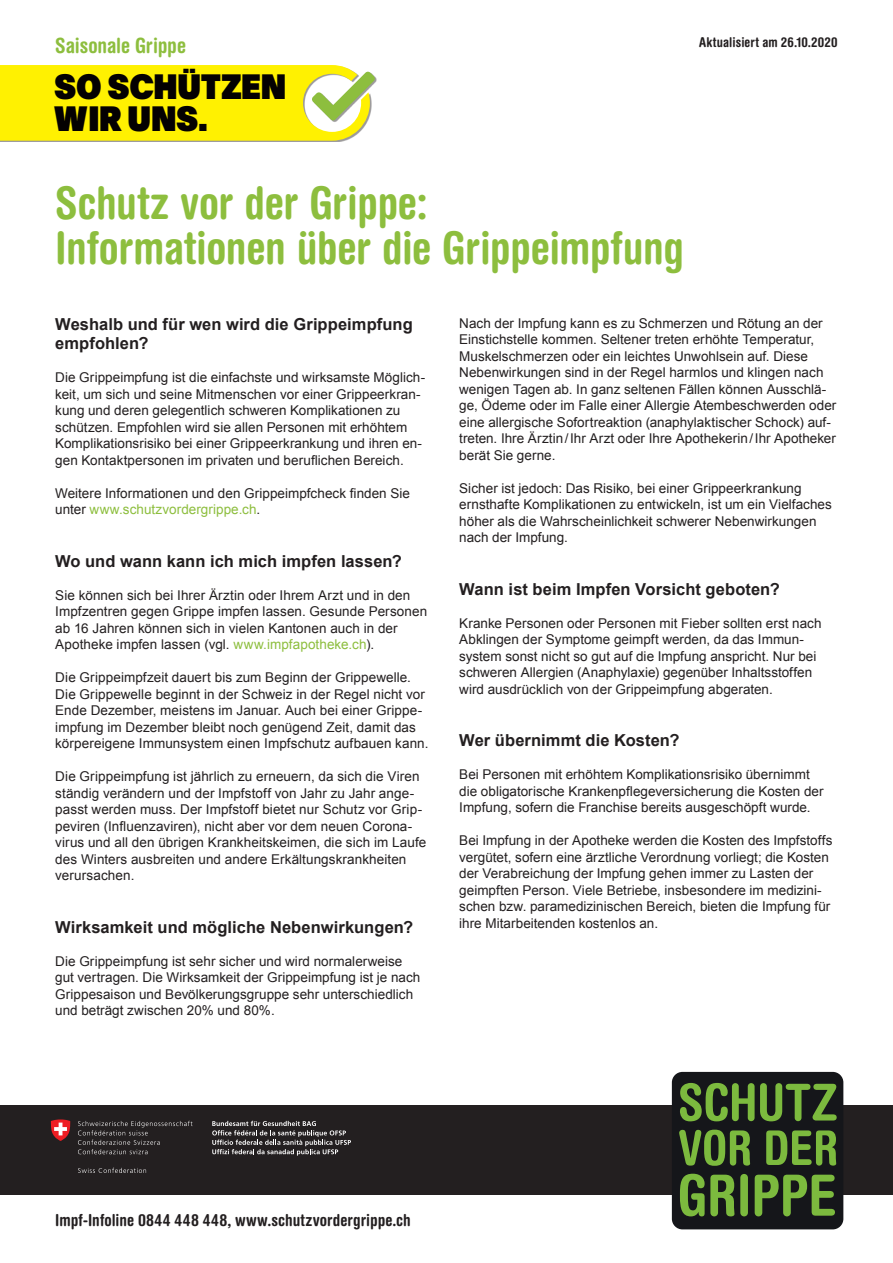
<style>
.page{position:relative;width:893px;height:1263px;background:#fff}
.page>*{position:absolute;margin:0;border:0;box-sizing:border-box;transform-origin:0 0}
.t1{font:700 condensed 45px/45px "Helvetica Rounded";letter-spacing:-.01em;color:#8dbe3e}
.t2{font:34.5px/32.1px "Plain Super";color:#040101;scale:.9 1}
.t3{font:700 condensed 21px "Helvetica Rounded";letter-spacing:-.005em;color:#8dbe3e}
.t4{font:700 16.5px/19.5px "Arial";letter-spacing:.005em;color:#231f20}
.t5{font:700 condensed 16.5px "Helvetica Rounded";letter-spacing:.005em;color:#231f20}
.t6{font:13.5px/16.5px "Arial";letter-spacing:.005em;color:#231f20}
.t7{font:700 condensed 13.5px "Helvetica Rounded";letter-spacing:.01em;color:#231f20}
.s1{color:#8dbe3e}
</style>
<div class="page">
<div style="left:0;top:1106px;width:893px;height:89px;background:#231f20"></div>
<svg style="left:78px;top:1168px;width:68px;height:5px"></svg>
<svg style="left:78px;top:1121px;width:115px;height:33px"></svg>
<svg style="left:212px;top:1121px;width:139px;height:34px"></svg>
<svg style="left:51px;top:1119px;width:20px;height:22px"></svg>
<svg style="left:0;top:65px;width:375px;height:76px;background:#f9ef1c"></svg>
<div style="left:672px;top:1072px;width:171px;height:157px;background:#15161a;border-radius:11px"></div>
<svg style="left:680px;top:1083px;width:157px;height:38px"></svg>
<svg style="left:679px;top:1129px;width:71px;height:37px"></svg>
<svg style="left:766px;top:1130px;width:70px;height:35px"></svg>
<svg style="left:680px;top:1174px;width:54px;height:42px"></svg>
<div style="left:740px;top:1174px;width:8px;height:42px;background:#7cba3e;border-radius:4px"></div>
<svg style="left:755px;top:1175px;width:80px;height:41px"></svg>
<h3 class="t3" style="left:55px;top:33px;width:132px">Saisonale Grippe</h3>
<h2 class="t2" style="left:55px;top:68px;width:259px">SO SCHÜTZEN<br>WIR UNS.</h2>
<p class="t7" style="left:699px;top:34px;width:140px">Aktualisiert am 26.10.2020</p>
<h1 class="t1" style="left:55px;top:180px;width:630px">Schutz vor der Grippe:<br>Informationen über die Grippeimpfung</h1>
<p class="t4" style="left:55px;top:315px;width:359px">Weshalb und für wen wird die Grippeimpfung empfohlen?</p>
<p class="t6" style="left:55px;top:369px;width:371px">Die Grippeimpfung ist die einfachste und wirksamste Möglich&shy;keit, um sich und seine Mitmenschen vor einer Grippeerkran&shy;kung und deren gelegentlich schweren Komplikationen zu schützen. Empfohlen wird sie allen Personen mit erhöhtem Komplikationsrisiko bei einer Grippeerkrankung und ihren en&shy;gen Kontaktpersonen im privaten und beruflichen Bereich.</p>
<p class="t6" style="left:55px;top:485px;width:356px">Weitere Informationen und den Grippeimpfcheck finden Sie unter <span class="s1">www.schutzvordergrippe.ch</span>.</p>
<p class="t4" style="left:55px;top:552px;width:348px">Wo und wann kann ich mich impfen lassen?</p>
<p class="t6" style="left:55px;top:587px;width:373px">Sie können sich bei Ihrer Ärztin oder Ihrem Arzt und in den Impfzentren gegen Grippe impfen lassen. Gesunde Personen ab 16 Jahren können sich in vielen Kantonen auch in der Apotheke impfen lassen (vgl. <span class="s1">www.impfapotheke.ch</span>).</p>
<p class="t6" style="left:55px;top:669px;width:375px">Die Grippeimpfzeit dauert bis zum Beginn der Grippewelle.<br>Die Grippewelle beginnt in der Schweiz in der Regel nicht vor Ende Dezember, meistens im Januar. Auch bei einer Grippe&shy;impfung im Dezember bleibt noch genügend Zeit, damit das körpereigene Immunsystem einen Impfschutz aufbauen kann.</p>
<p class="t6" style="left:55px;top:768px;width:373px">Die Grippeimpfung ist jährlich zu erneuern, da sich die Viren ständig verändern und der Impfstoff von Jahr zu Jahr ange&shy;passt werden muss. Der Impfstoff bietet nur Schutz vor Grip&shy;peviren (Influenzaviren), nicht aber vor dem neuen Corona&shy;virus und all den übrigen Krankheitskeimen, die sich im Laufe des Winters ausbreiten und andere Erkältungskrankheiten verursachen.</p>
<p class="t4" style="left:55px;top:918px;width:360px">Wirksamkeit und mögliche Nebenwirkungen?</p>
<p class="t6" style="left:55px;top:953px;width:367px">Die Grippeimpfung ist sehr sicher und wird normalerweise gut vertragen. Die Wirksamkeit der Grippeimpfung ist je nach Grippesaison und Bevölkerungsgruppe sehr unterschiedlich und beträgt zwischen 20% und 80%.</p>
<p class="t6" style="left:459px;top:315px;width:379px">Nach der Impfung kann es zu Schmerzen und Rötung an der Einstichstelle kommen. Seltener treten erhöhte Temperatur, Muskelschmerzen oder ein leichtes Unwohlsein auf. Diese Nebenwirkungen sind in der Regel harmlos und klingen nach wenigen Tagen ab. In ganz seltenen Fällen können Ausschlä&shy;ge, Ödeme oder im Falle einer Allergie Atembeschwerden oder eine allergische Sofortreaktion (anaphylaktischer Schock) auf&shy;treten. Ihre Ärztin/Ihr Arzt oder Ihre Apothekerin/Ihr Apotheker berät Sie gerne.</p>
<p class="t6" style="left:459px;top:480px;width:374px">Sicher ist jedoch: Das Risiko, bei einer Grippeerkrankung ernsthafte Komplikationen zu entwickeln, ist um ein Vielfaches höher als die Wahrscheinlichkeit schwerer Nebenwirkungen nach der Impfung.</p>
<p class="t4" style="left:459px;top:580px;width:322px">Wann ist beim Impfen Vorsicht geboten?</p>
<p class="t6" style="left:459px;top:615px;width:364px">Kranke Personen oder Personen mit Fieber sollten erst nach Abklingen der Symptome geimpft werden, da das Immun&shy;system sonst nicht so gut auf die Impfung anspricht. Nur bei schweren Allergien (Anaphylaxie) gegenüber Inhaltsstoffen wird ausdrücklich von der Grippeimpfung abgeraten.</p>
<p class="t4" style="left:459px;top:731px;width:222px">Wer übernimmt die Kosten?</p>
<p class="t6" style="left:459px;top:766px;width:366px">Bei Personen mit erhöhtem Komplikationsrisiko übernimmt die obligatorische Krankenpflegeversicherung die Kosten der<br>Impfung, sofern die Franchise bereits ausgeschöpft wurde.</p>
<p class="t6" style="left:459px;top:832px;width:375px">Bei Impfung in der Apotheke werden die Kosten des Impfstoffs vergütet, sofern eine ärztliche Verordnung vorliegt; die Kosten der Verabreichung der Impfung gehen immer zu Lasten der geimpften Person. Viele Betriebe, insbesondere im medizini&shy;schen bzw. paramedizinischen Bereich, bieten die Impfung für ihre Mitarbeitenden kostenlos an.</p>
<p class="t5" style="left:55px;top:1210px;width:357px">Impf-Infoline 0844 448 448, www.schutzvordergrippe.ch</p>
</div>
